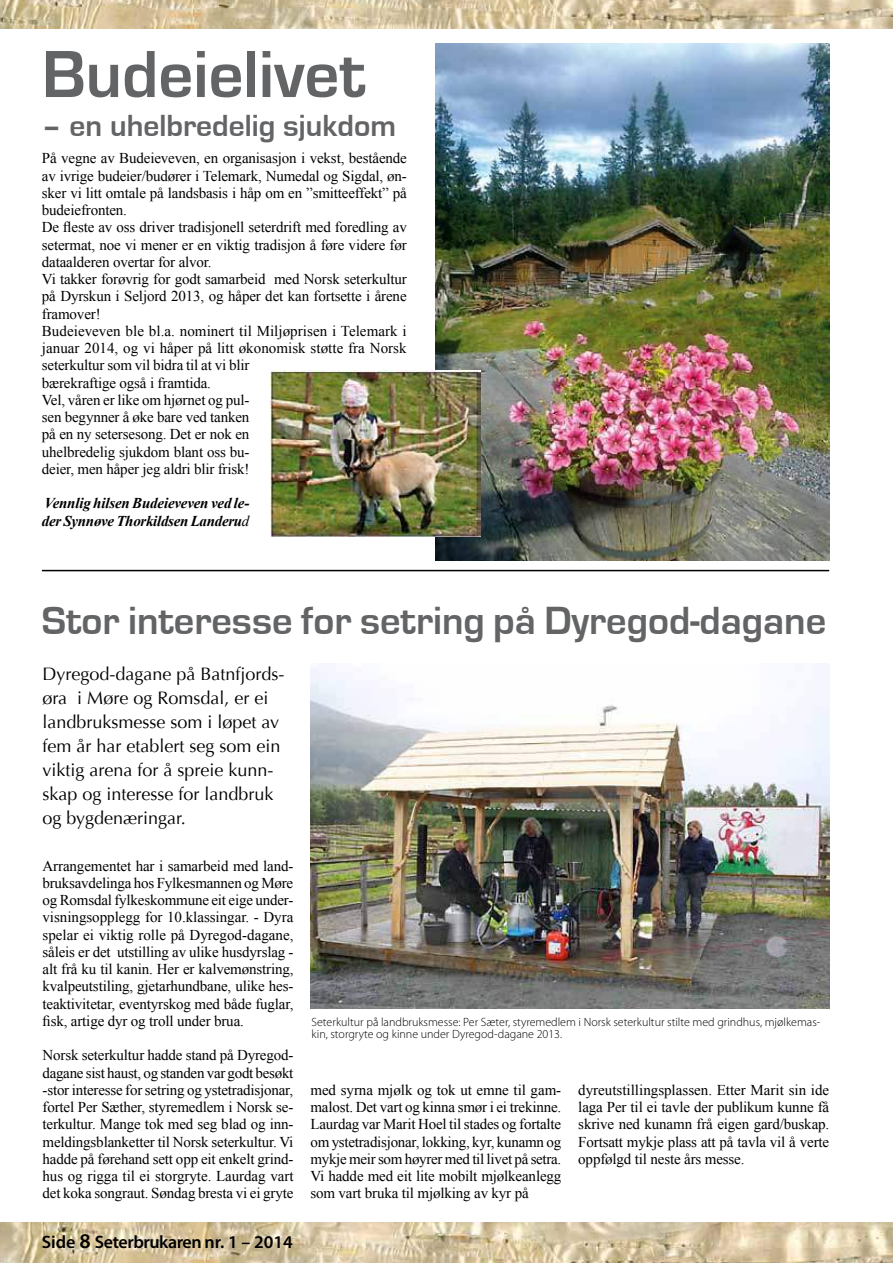
<style>
.page{position:relative;width:893px;height:1263px;background:#fff}
.page>*{position:absolute;margin:0;border:0;box-sizing:border-box;transform-origin:0 0}
.t1{font:700 69px "Eurostile";color:#636466}
.t2{font:700 40.5px "Eurostile";color:#636466}
.t3{font:700 31.5px "Eurostile";color:#636466}
.t4{font:18px/24px "Optima";color:#000}
.t5{font:600 18px "Myriad Pro";letter-spacing:-.025em;color:#000}
.t6{font:15px/17.2px "Times New Roman";letter-spacing:-.01em;color:#000;text-align:justify}
.t7{font:italic 700 15px/17.2px "Times New Roman";letter-spacing:-.02em;color:#000}
.t8{font:300 12px/12px "Myriad Pro";color:#000}
.s1{font-weight:400}
.s2{font-size:21px}
</style>
<div class="page">
<img style="left:0;top:1222px;width:893px;height:41px">
<img style="left:0;top:0;width:893px;height:28px">
<img style="left:436px;top:43px;width:393px;height:517px">
<img style="left:271px;top:370px;width:209px;height:167px">
<img style="left:311px;top:669px;width:518px;height:340px">
<hr style="left:42px;top:570px;width:787px;height:1px;background:#000">
<h1 class="t1" style="left:42px;top:50px;width:325px">Budeielivet</h1>
<h3 class="t3" style="left:42px;top:115px;width:356px">– en uhelbredelig sjukdom</h3>
<p class="t6" style="left:42px;top:151px;width:366px;text-align:left">På vegne av Budeieveven, en organisasjon i vekst, bestående av ivrige budeier/budører i Telemark, Numedal og Sigdal, øn&shy;sker vi litt omtale på landsbasis i håp om en ”smitteeffekt” på budeiefronten.<br>De 昀氀este av oss driver tradisjonell seterdrift med foredling av setermat, noe vi mener er en viktig tradisjon å føre videre før dataalderen overtar for alvor.<br>Vi takker forøvrig for godt samarbeid med Norsk seterkultur på Dyrskun i Seljord 2013, og håper det kan fortsette i årene framover!<br>Budeieveven ble bl.a. nominert til Miljøprisen i Telemark i januar 2014, og vi håper på litt økonomisk støtte fra Norsk seterkultur som vil bidra til at vi blir<br>bærekraftige også i framtida.<br>Vel, våren er like om hjørnet og pul-<br>sen begynner å øke bare ved tanken<br>på en ny setersesong. Det er nok en<br>uhelbredelig sjukdom blant oss bu-<br>deier, men håper jeg aldri blir frisk!</p>
<p class="t7" style="left:42px;top:496px;width:209px">Vennlig hilsen Budeieveven ved le&shy;der Synnøve Thorkildsen Landeru<span class="s1">d</span></p>
<h2 class="t2" style="left:42px;top:607px;width:786px">Stor interesse for setring på Dyregod-dagane</h2>
<p class="t4" style="left:43px;top:662px;width:244px">Dyregod-dagane på Batnfjords&shy;øra i Møre og Romsdal, er ei landbruksmesse som i løpet av fem år har etablert seg som ein viktig arena for å spreie kunn&shy;skap og interesse for landbruk og bygdenæringar.</p>
<p class="t6" style="left:43px;top:858px;width:252px">Arrangementet har i samarbeid med land&shy;bruksavdelinga hos Fylkesmannen og Møre og Romsdal fylkeskommune eit eige under&shy;visningsopplegg for 10.klassingar. - Dyra spelar ei viktig rolle på Dyregod-dagane, såleis er det utstilling av ulike husdyrslag - alt frå ku til kanin. Her er kalvemønstring, kvalpeutstiling, gjetarhundbane, ulike hes&shy;teaktivitetar, eventyrskog med både fuglar,昀椀sk, artige dyr og troll under brua.</p>
<p class="t6" style="left:43px;top:1048px;width:252px">Norsk seterkultur hadde stand på Dyregod&shy;dagane sist haust, og standen var godt besøkt -stor interesse for setring og ystetradisjonar, fortel Per Sæther, styremedlem i Norsk se&shy;terkultur. Mange tok med seg blad og inn&shy;meldingsblanketter til Norsk seterkultur. Vi hadde på førehand sett opp eit enkelt grind&shy;hus og rigga til ei storgryte. Laurdag vart det koka songraut. Søndag bresta vi ei gryte</p>
<p class="t5" style="left:42px;top:1231px;width:252px">Side <span class="s2">8</span> Seterbrukaren nr. 1 – 2014</p>
<p class="t8" style="left:311px;top:1016px;width:510px">Seterkultur på landbruksmesse: Per Sæter, styremedlem i Norsk seterkultur stilte med grindhus, mjølkemas&shy;kin, storgryte og kinne under Dyregod-dagane 2013.</p>
<p class="t6" style="left:310px;top:1083px;width:252px">med syrna mjølk og tok ut emne til gam&shy;malost. Det vart og kinna smør i ei trekinne.<br>Laurdag var Marit Hoel til stades og fortalte om ystetradisjonar, lokking, kyr, kunamn og mykje meir som høyrer med til livet på setra.<br>Vi hadde med eit lite mobilt mjølkeanlegg som vart bruka til mjølking av kyr på</p>
<p class="t6" style="left:578px;top:1083px;width:252px">dyreutstillingsplassen. Etter Marit sin ide laga Per til ei tavle der publikum kunne få skrive ned kunamn frå eigen gard/buskap.<br>Fortsatt mykje plass att på tavla vil å verte oppfølgd til neste års messe.</p>
</div>
